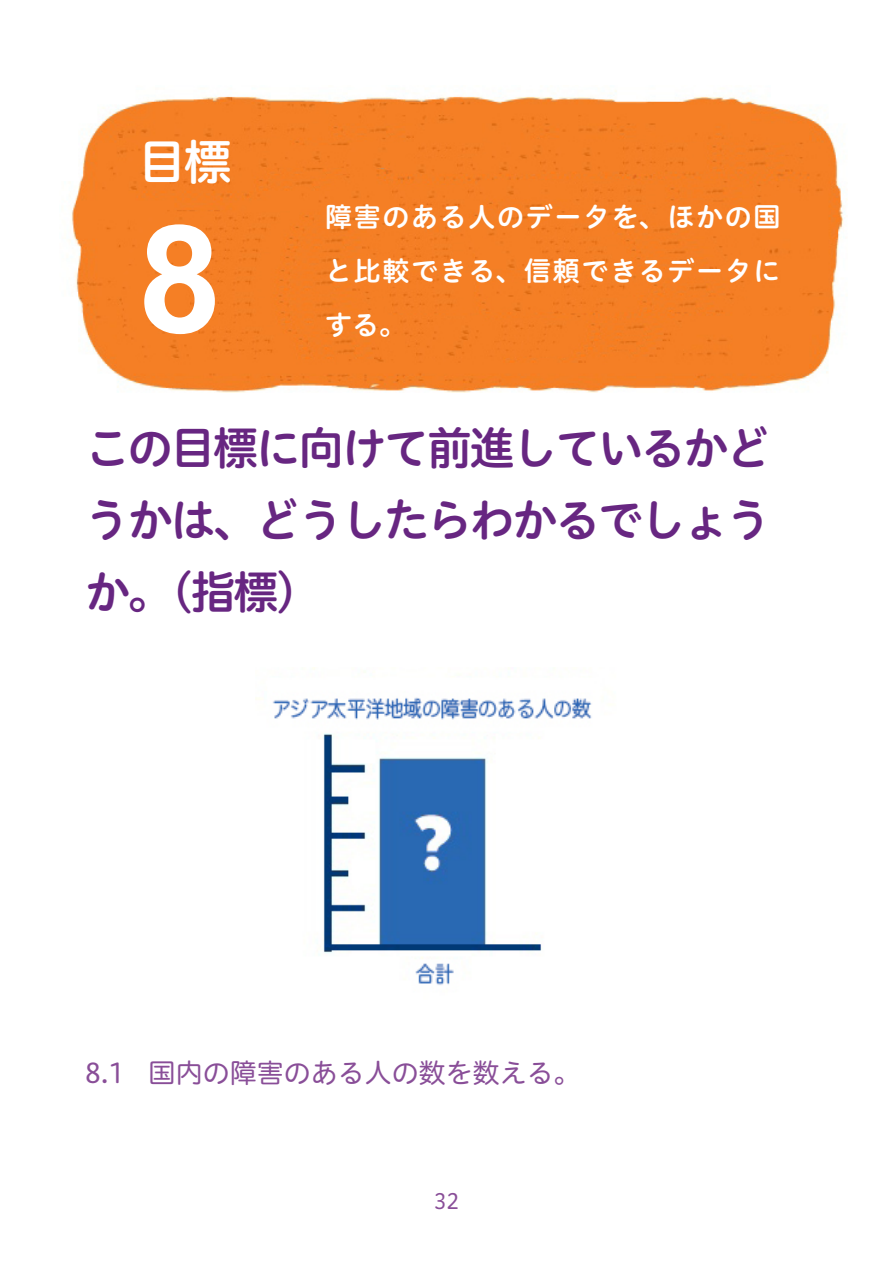
<style>
.page{position:relative;width:893px;height:1263px;background:#fff}
.page>*{position:absolute;margin:0;border:0;box-sizing:border-box;transform-origin:0 0}
.t1{font:700 150px "Arial";color:#fff}
.t2{font:48px "Hiragino UD Sans R Std W6";color:#fff}
.t3{font:45px/72px "Hiragino UD Sans R Std W6";letter-spacing:-.05em;color:#672681;text-align:justify}
.t4{font:27px/54px "Hiragino UD Sans R Std W6";letter-spacing:.06em;color:#fff;text-align:justify}
.t5{font:27px "Hiragino UD Sans R Std W4";color:#894e98}
.t6{font:21px "Hiragino UD Sans R Std W4";color:#894e98}
</style>
<div class="page">
<img style="left:71px;top:90px;width:774px;height:303px">
<img style="left:255px;top:668px;width:337px;height:317px">
<p class="t2" style="left:138px;top:125px;width:95px">目標</p>
<h1 class="t1" style="left:138px;top:181px;width:85px">8</h1>
<p class="t4" style="left:325px;top:189px;width:457px">障害のある人のデータを、ほかの国と比較できる、信頼できるデータにする。</p>
<p class="t3" style="left:85px;top:410px;width:688px">この目標に向けて前進しているかどうかは、どうしたらわかるでしょうか。（指標）</p>
<p class="t5" style="left:85px;top:1052px;width:497px">8.1 国内の障害のある人の数を数える。</p>
<p class="t6" style="left:434px;top:1185px;width:27px">32</p>
</div>
